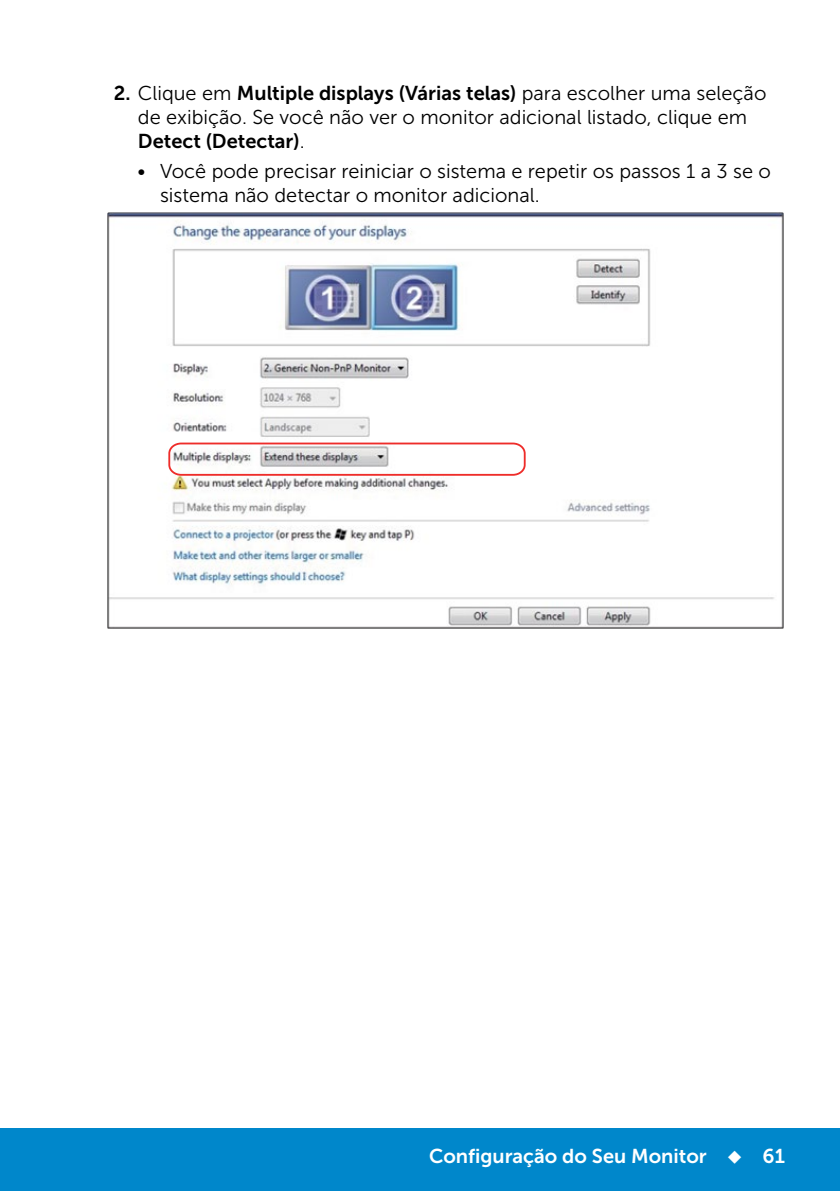
<style>
.page{position:relative;width:840px;height:1191px;background:#fff}
.page>*{position:absolute;margin:0;border:0;box-sizing:border-box;transform-origin:0 0}
.t1{font:20px/24px "Museo Sans For Dell 300";color:#000}
.t2{font:20px "Museo Sans For Dell 700";color:#000}
.t3{font:20px "Museo Sans For Dell 700";color:#fff}
.s1{font-family:"Museo Sans For Dell 300"}
</style>
<div class="page">
<div style="left:0;top:1128px;width:839px;height:63px;background:#0087cb"></div>
<img style="left:108px;top:212px;width:674px;height:416px">
<svg style="left:167px;top:441px;width:359px;height:36px"></svg>
<p class="t2" style="left:114px;top:82px;width:653px">2. <span class="s1">Clique em</span> Multiple displays (Várias telas) <span class="s1">para escolher uma seleção</span></p>
<p class="t1" style="left:138px;top:105px;width:610px">de exibição. Se você não ver o monitor adicional listado, clique em</p>
<p class="t2" style="left:138px;top:130px;width:168px">Detect (Detectar)<span class="s1">.</span></p>
<p class="t1" style="left:160px;top:159px;width:612px;text-indent:-23px">• Você pode precisar reiniciar o sistema e repetir os passos 1 a 3 se o sistema não detectar o monitor adicional.</p>
<p class="t3" style="left:429px;top:1144px;width:357px">Configuração do Seu Monitor ◆ 61</p>
</div>
